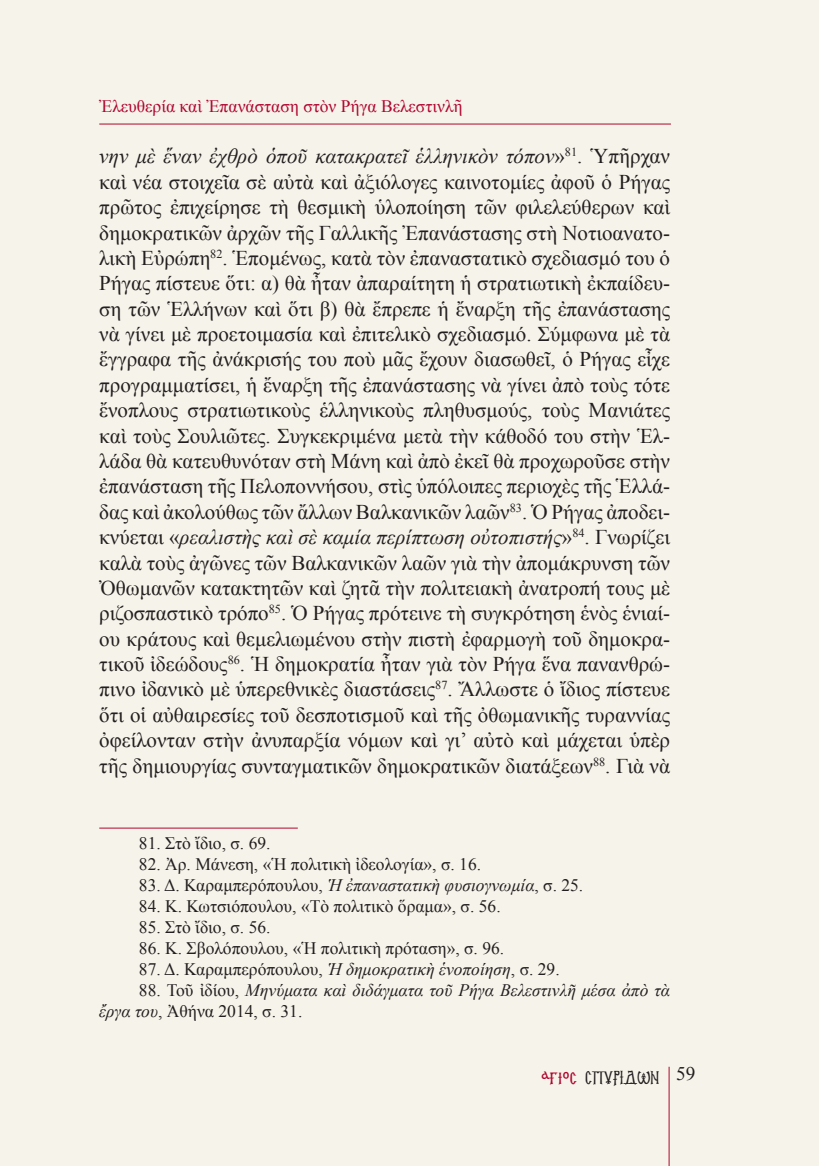
<style>
.page{position:relative;width:819px;height:1166px;background:#f6f3ea}
.page>*{position:absolute;margin:0;border:0;box-sizing:border-box;transform-origin:0 0}
.t1{font:21px/25.4px "Times New Roman";color:#231f20;text-align:justify}
.t2{font:17.5px "Times New Roman";color:#231f20}
.t3{font:italic 17.5px/21px "Times New Roman";color:#231f20}
.t4{font:17.5px "Times New Roman";color:#b00630}
.t5{font:17.5px "PF Konstantinople";color:#231f20}
.s1{font-style:italic}
.s2{font-style:normal}
.s3{font-size:21px;color:#b00630}
</style>
<div class="page">
<hr style="left:668px;top:1067px;width:1px;height:99px;background:#ae082c">
<hr style="left:99px;top:124px;width:572px;height:1px;background:#ae082c">
<hr style="left:99px;top:827px;width:199px;height:1px;background:#b00630">
<p class="t4" style="left:99px;top:94px;width:365px">Ἐλευθερία καὶ Ἐπανάσταση στὸν Ρήγα Βελεστινλῆ</p>
<p class="t1" style="left:99px;top:143px;width:572px"><span class="s1">νην μὲ ἕναν ἐχθρὸ ὁποῦ κατακρατεῖ ἑλληνικὸν τόπον</span>»<sup>81</sup>. Ὑπῆρχαν καὶ νέα στοιχεῖα σὲ αὐτὰ καὶ ἀξιόλογες καινοτομίες ἀφοῦ ὁ Ρήγας πρῶτος ἐπιχείρησε τὴ θεσμικὴ ὑλοποίηση τῶν φιλελεύθερων καὶ δημοκρατικῶν ἀρχῶν τῆς Γαλλικῆς Ἐπανάστασης στὴ Νοτιοανατο&shy;λικὴ Εὐρώπη<sup>82</sup>. Ἑπομένως, κατὰ τὸν ἐπαναστατικὸ σχεδιασμό του ὁ Ρήγας πίστευε ὅτι: α) θὰ ἦταν ἀπαραίτητη ἡ στρατιωτικὴ ἐκπαίδευ&shy;ση τῶν Ἑλλήνων καὶ ὅτι β) θὰ ἔπρεπε ἡ ἔναρξη τῆς ἐπανάστασης νὰ γίνει μὲ προετοιμασία καὶ ἐπιτελικὸ σχεδιασμό. Σύμφωνα μὲ τὰ ἔγγραφα τῆς ἀνάκρισής του ποὺ μᾶς ἔχουν διασωθεῖ, ὁ Ρήγας εἶχε προγραμματίσει, ἡ ἔναρξη τῆς ἐπανάστασης νὰ γίνει ἀπὸ τοὺς τότε ἔνοπλους στρατιωτικοὺς ἑλληνικοὺς πληθυσμούς, τοὺς Μανιάτες καὶ τοὺς Σουλιῶτες. Συγκεκριμένα μετὰ τὴν κάθοδό του στὴν Ἑλ&shy;λάδα θὰ κατευθυνόταν στὴ Μάνη καὶ ἀπὸ ἐκεῖ θὰ προχωροῦσε στὴν ἐπανάσταση τῆς Πελοποννήσου, στὶς ὑπόλοιπες περιοχὲς τῆς Ἑλλά&shy;δας καὶ ἀκολούθως τῶν ἄλλων Βαλκανικῶν λαῶν<sup>83</sup>. Ὁ Ρήγας ἀποδει&shy;κνύεται «<span class="s1">ρεαλιστὴς καὶ σὲ καμία περίπτωση οὐτοπιστής</span>»<sup>84</sup>. Γνωρίζει καλὰ τοὺς ἀγῶνες τῶν Βαλκανικῶν λαῶν γιὰ τὴν ἀπομάκρυνση τῶν Ὀθωμανῶν κατακτητῶν καὶ ζητᾶ τὴν πολιτειακὴ ἀνατροπή τους μὲ ριζοσπαστικὸ τρόπο<sup>85</sup>. Ὁ Ρήγας πρότεινε τὴ συγκρότηση ἑνὸς ἑνιαί&shy;ου κράτους καὶ θεμελιωμένου στὴν πιστὴ ἐφαρμογὴ τοῦ δημοκρα&shy;τικοῦ ἰδεώδους<sup>86</sup>. Ἡ δημοκρατία ἦταν γιὰ τὸν Ρήγα ἕνα πανανθρώ&shy;πινο ἰδανικὸ μὲ ὑπερεθνικὲς διαστάσεις<sup>87</sup>. Ἄλλωστε ὁ ἴδιος πίστευε ὅτι οἱ αὐθαιρεσίες τοῦ δεσποτισμοῦ καὶ τῆς ὀθωμανικῆς τυραννίας ὀφείλονταν στὴν ἀνυπαρξία νόμων καὶ γι’ αὐτὸ καὶ μάχεται ὑπὲρ τῆς δημιουργίας συνταγματικῶν δημοκρατικῶν διατάξεων<sup>88</sup>. Γιὰ νὰ</p>
<p class="t2" style="left:139px;top:831px;width:133px">81. Στὸ ἴδιο, σ. 69.</p>
<p class="t2" style="left:139px;top:852px;width:343px">82. Ἀρ. Μάνεση, «Ἡ πολιτικὴ ἰδεολογία», σ. 16.</p>
<p class="t2" style="left:139px;top:873px;width:446px">83. Δ. Καραμπερόπουλου, <span class="s1">Ἡ ἐπαναστατικὴ φυσιογνωμία</span>, σ. 25.</p>
<p class="t2" style="left:139px;top:894px;width:363px">84. Κ. Κωτσιόπουλου, «Τὸ πολιτικὸ ὅραμα», σ. 56.</p>
<p class="t2" style="left:139px;top:915px;width:133px">85. Στὸ ἴδιο, σ. 56.</p>
<p class="t2" style="left:139px;top:936px;width:367px">86. Κ. Σβολόπουλου, «Ἡ πολιτικὴ πρόταση», σ. 96.</p>
<p class="t2" style="left:139px;top:957px;width:422px">87. Δ. Καραμπερόπουλου, <span class="s1">Ἡ δημοκρατικὴ ἑνοποίηση</span>, σ. 29.</p>
<p class="t3" style="left:99px;top:979px;width:572px;text-indent:40px"><span class="s2">88. Τοῦ ἰδίου,</span> Mηνύματα καὶ διδάγματα τοῦ Ρήγα Βελεστινλῆ μέσα ἀπὸ τὰ ἔργα του<span class="s2">, Ἀθήνα 2014, σ. 31.</span></p>
<p class="t5" style="left:541px;top:1066px;width:155px"><span class="s3">αγιοσ</span> ΣΠΥΡΙΔΩΝ <sup>59</sup></p>
</div>
